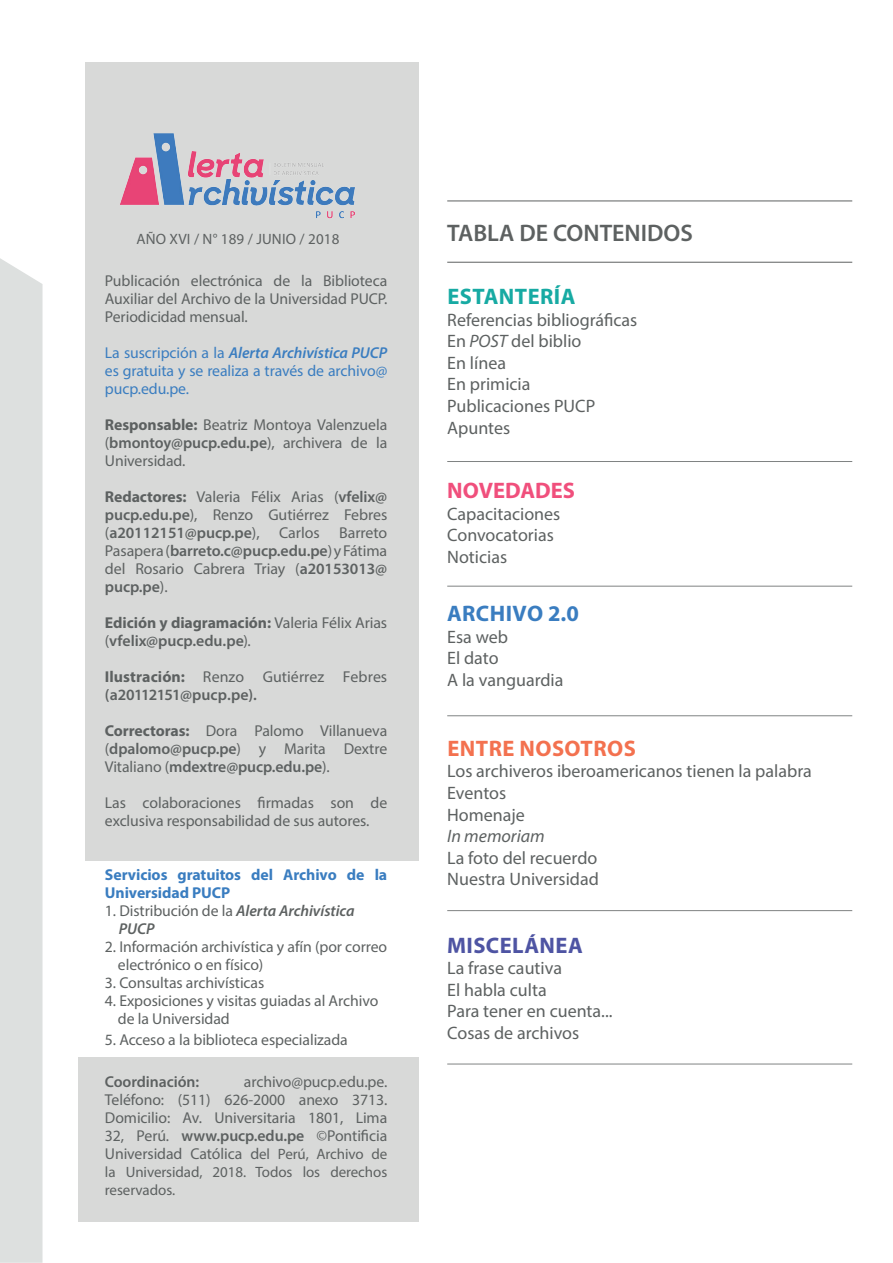
<style>
.page{position:relative;width:893px;height:1263px;background:#fff}
.page>*{position:absolute;margin:0;border:0;box-sizing:border-box;transform-origin:0 0}
.t1{font:600 24px "Myriad Pro";color:#5d6161}
.t2{font:700 22.5px "Myriad Pro";letter-spacing:.02em;color:#f3714f}
.t3{font:700 22.5px "Myriad Pro";letter-spacing:.02em;color:#17aaa3}
.t4{font:700 22.5px "Myriad Pro";letter-spacing:.02em;color:#3a7dc0}
.t5{font:700 22.5px "Myriad Pro";letter-spacing:.02em;color:#4e54a3}
.t6{font:700 22.5px "Myriad Pro";color:#f04f7c}
.t7{font:18px "Myriad Pro";color:#5d6161}
.t8{font:italic 18px "Myriad Pro";color:#5d6161}
.t9{font:15.75px/18px "Myriad Pro";letter-spacing:-.005em;color:#5d6161;text-align:justify}
.t10{font:15.75px/18px "Myriad Pro";letter-spacing:-.005em;color:#3a7dc0;text-align:justify}
.t11{font:700 15.75px/18px "Myriad Pro";letter-spacing:-.005em;color:#5d6161}
.t12{font:700 15.75px/18px "Myriad Pro";letter-spacing:-.005em;color:#3a7dc0}
.t13{font:600 15.75px "Myriad Pro";letter-spacing:-.005em;color:#5d6161}
.t14{font:italic 600 15.75px "Myriad Pro";color:#5d6161}
.t15{font:15px/18px "Myriad Pro";letter-spacing:-.005em;color:#5d6161}
.s1{font-weight:600;font-style:italic}
.s2{font-weight:700}
.s3{font-weight:600}
.s4{font-weight:400}
.s5{font-size:15px}
.s6{font-style:italic}
</style>
<div class="page">
<hr style="left:447px;top:201px;width:405px;height:1px;background:#5d6161">
<hr style="left:447px;top:262px;width:405px;height:1px;background:#5d6161">
<hr style="left:447px;top:461px;width:405px;height:1px;background:#5d6161">
<hr style="left:447px;top:586px;width:405px;height:1px;background:#5d6161">
<hr style="left:447px;top:715px;width:405px;height:1px;background:#5d6161">
<hr style="left:447px;top:910px;width:405px;height:1px;background:#5d6161">
<hr style="left:447px;top:1064px;width:405px;height:1px;background:#5d6161">
<div style="left:0;top:258px;width:43px;height:1005px;background:#dde0df"></div>
<div style="left:85px;top:62px;width:333px;height:798px;background:#d8d9d8"></div>
<div style="left:78px;top:1057px;width:340px;height:164px;background:#d8d9d8"></div>
<img style="left:120px;top:133px;width:235px;height:86px">
<p class="t15" style="left:136px;top:230px;width:204px">AÑO XVI / N° 189 / JUNIO / 2018</p>
<p class="t9" style="left:105px;top:271px;width:284px">Publicación electrónica de la Biblioteca Auxiliar del Archivo de la Universidad PUCP.<br>Periodicidad mensual.</p>
<p class="t10" style="left:105px;top:343px;width:284px">La suscripción a la <span class="s1">Alerta Archivística PUCP </span>es gratuita y se realiza a través de archivo@ pucp.edu.pe.</p>
<p class="t9" style="left:105px;top:415px;width:284px"><span class="s2">Responsable:</span> Beatriz Montoya Valenzuela (<span class="s3">bmontoy@pucp.edu.pe</span>), archivera de la Universidad.</p>
<p class="t9" style="left:105px;top:487px;width:284px"><span class="s2">Redactores:</span> Valeria Félix Arias (<span class="s3">vfelix@ pucp.edu.pe</span>), Renzo Gutiérrez Febres (<span class="s3">a20112151@pucp.pe</span>), Carlos Barreto Pasapera (<span class="s3">barreto.c@pucp.edu.pe</span>) y Fátima del Rosario Cabrera Triay (<span class="s3">a20153013@ pucp.pe</span>).</p>
<p class="t11" style="left:105px;top:613px;width:284px">Edición y diagramación: <span class="s4">Valeria Félix Arias (</span><span class="s3">vfelix@pucp.edu.pe</span><span class="s4">).</span></p>
<p class="t9" style="left:105px;top:667px;width:284px"><span class="s2">Ilustración:</span> Renzo Gutiérrez Febres <span class="s3">(a20112151@pucp.pe).</span></p>
<p class="t9" style="left:105px;top:721px;width:284px"><span class="s2">Correctoras:</span> Dora Palomo Villanueva (<span class="s3">dpalomo@pucp.pe</span>) y Marita Dextre Vitaliano (<span class="s3">mdextre@pucp.edu.pe</span>).</p>
<p class="t9" style="left:105px;top:793px;width:284px">Las colaboraciones firmadas son de exclusiva responsabilidad de sus autores.</p>
<p class="t12" style="left:105px;top:865px;width:284px">Servicios gratuitos del Archivo de la<br>Universidad PUCP</p>
<p class="t9" style="left:105px;top:901px;width:251px">1. Distribución de la <span class="s1">Alerta Archivística</span></p>
<p class="t14" style="left:119px;top:919px;width:37px">PUCP</p>
<p class="t9" style="left:105px;top:937px;width:284px">2. Información archivística y afín (por correo</p>
<p class="t9" style="left:118px;top:955px;width:147px">electrónico o en físico)</p>
<p class="t9" style="left:105px;top:973px;width:161px">3. Consultas archivísticas</p>
<p class="t9" style="left:105px;top:991px;width:275px">4. Exposiciones y visitas guiadas al Archivo</p>
<p class="t9" style="left:118px;top:1009px;width:113px">de la Universidad</p>
<p class="t9" style="left:105px;top:1030px;width:244px">5. Acceso a la biblioteca especializada</p>
<p class="t13" style="left:105px;top:1072px;width:96px">Coordinación:</p>
<p class="t9" style="left:105px;top:1072px;width:284px;text-indent:139px">archivo@pucp.edu.pe.<br>Teléfono: (511) 626-2000 anexo 3713.<br>Domicilio: Av. Universitaria 1801, Lima 32, Perú. <span class="s3">www.pucp.edu.pe</span> ©Pontificia Universidad Católica d<span class="s5">el Perú, Archivo de</span></p>
<p class="t15" style="left:105px;top:1163px;width:284px">la Universidad, 2018. Todos los derechos reservados.</p>
<p class="t1" style="left:447px;top:217px;width:247px">TABLA DE CONTENIDOS</p>
<p class="t3" style="left:447px;top:282px;width:130px">ESTANTERÍA</p>
<p class="t7" style="left:447px;top:308px;width:192px">Referencias bibliográficas</p>
<p class="t7" style="left:447px;top:330px;width:136px">En <span class="s6">POST</span> del biblio</p>
<p class="t7" style="left:447px;top:352px;width:60px">En línea</p>
<p class="t7" style="left:447px;top:373px;width:85px">En primicia</p>
<p class="t7" style="left:447px;top:395px;width:150px">Publicaciones PUCP</p>
<p class="t7" style="left:447px;top:416px;width:65px">Apuntes</p>
<p class="t6" style="left:447px;top:476px;width:129px">NOVEDADES</p>
<p class="t7" style="left:447px;top:503px;width:115px">Capacitaciones</p>
<p class="t7" style="left:447px;top:524px;width:108px">Convocatorias</p>
<p class="t7" style="left:447px;top:546px;width:61px">Noticias</p>
<p class="t4" style="left:447px;top:599px;width:133px">ARCHIVO 2.0</p>
<p class="t7" style="left:447px;top:626px;width:62px">Esa web</p>
<p class="t7" style="left:447px;top:647px;width:53px">El dato</p>
<p class="t7" style="left:447px;top:669px;width:118px">A la vanguardia</p>
<p class="t2" style="left:447px;top:733px;width:190px">ENTRE NOSOTROS</p>
<p class="t7" style="left:447px;top:760px;width:366px">Los archiveros iberoamericanos tienen la palabra</p>
<p class="t7" style="left:447px;top:782px;width:61px">Eventos</p>
<p class="t7" style="left:447px;top:803px;width:79px">Homenaje</p>
<p class="t8" style="left:447px;top:825px;width:99px">In memoriam</p>
<p class="t7" style="left:447px;top:846px;width:152px">La foto del recuerdo</p>
<p class="t7" style="left:447px;top:868px;width:153px">Nuestra Universidad</p>
<p class="t5" style="left:447px;top:930px;width:137px">MISCELÁNEA</p>
<p class="t7" style="left:447px;top:957px;width:116px">La frase cautiva</p>
<p class="t7" style="left:447px;top:979px;width:101px">El habla culta</p>
<p class="t7" style="left:447px;top:1000px;width:167px">Para tener en cuenta...</p>
<p class="t7" style="left:447px;top:1022px;width:133px">Cosas de archivos</p>
</div>
